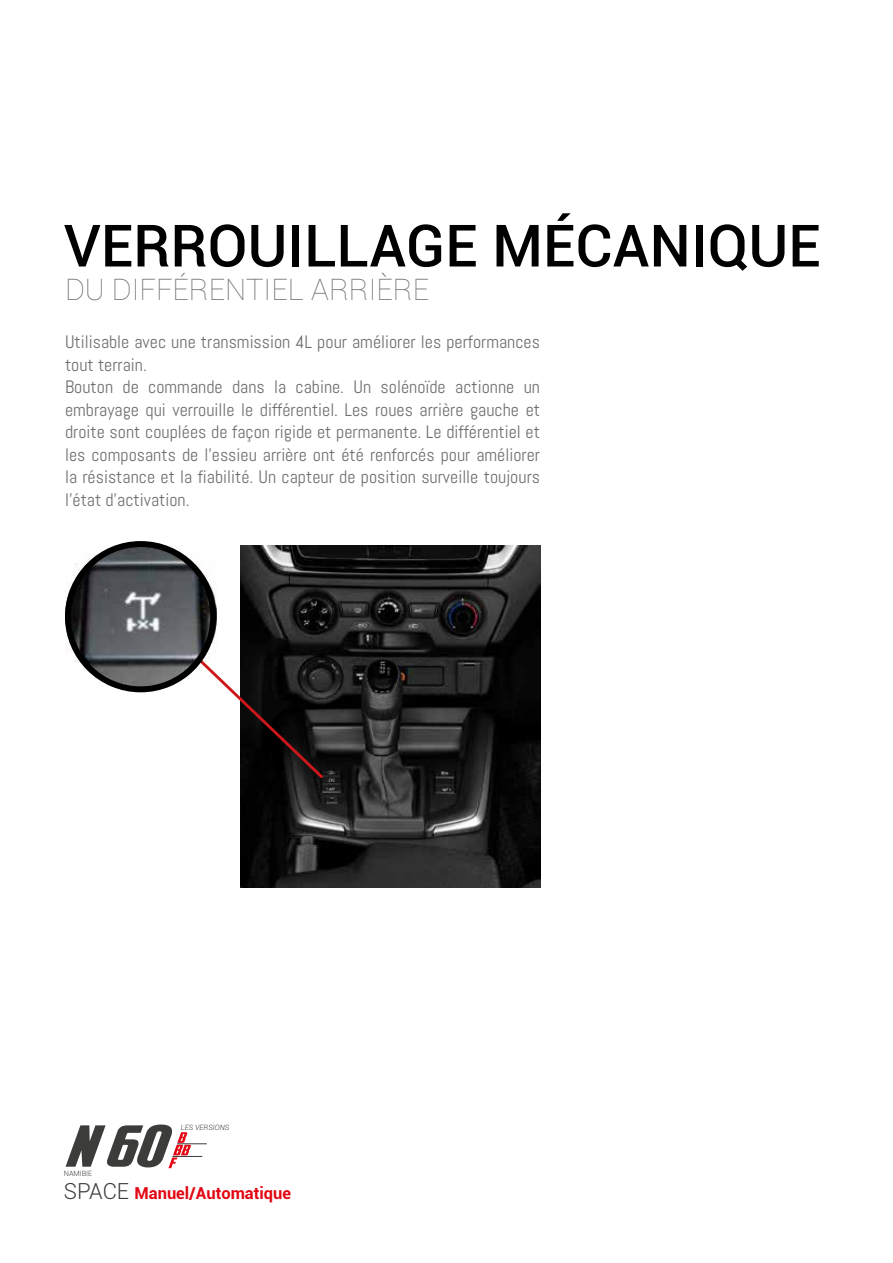
<style>
.page{position:relative;width:893px;height:1263px;background:#fff}
.page>*{position:absolute;margin:0;border:0;box-sizing:border-box;transform-origin:0 0}
.t1{font:500 58.35px "Roboto";color:#000}
.t2{font:100 29.85px "Roboto";color:#706f6f}
.t3{font:18px/22.5px "Abel";color:#706f6f}
.t4{font:700 16.5px "Roboto";color:#e30613}
.t5{font:italic 300 7.35px "Roboto";color:#3c3c3b}
.t6{font:300 7.35px "Roboto";color:#3c3c3b}
.s1{font-weight:300;font-size:22.2px;color:#3c3c3b}
</style>
<div class="page">
<img style="left:65px;top:545px;width:151px;height:142px">
<img style="left:240px;top:545px;width:300px;height:342px">
<svg style="left:196px;top:656px;width:130px;height:125px"></svg>
<div style="left:65px;top:541px;width:151px;height:151px;border:6px solid #000;border-radius:50%"></div>
<svg style="left:66px;top:1124px;width:125px;height:44px"></svg>
<hr style="left:177px;top:1143px;width:30px;height:1px;background:#3c3c3b">
<hr style="left:172px;top:1156px;width:30px;height:1px;background:#3c3c3b">
<h1 class="t1" style="left:64px;top:205px;width:758px">VERROUILLAGE MÉCANIQUE</h1>
<h2 class="t2" style="left:65px;top:269px;width:366px">DU DIFFÉRENTIEL ARRIÈRE</h2>
<p class="t3" style="left:65px;top:331px;width:477px">Utilisable avec une transmission 4L pour améliorer les performances tout terrain.<br>Bouton de commande dans la cabine. Un solénoïde actionne un embrayage qui verrouille le différentiel. Les roues arrière gauche et droite sont couplées de façon rigide et permanente. Le différentiel et les composants de l’essieu arrière ont été renforcés pour améliorer la résistance et la fiabilité. Un capteur de position surveille toujours l’état d’activation.</p>
<p class="t6" style="left:64px;top:1168px;width:30px">NAMIBIE</p>
<p class="t5" style="left:181px;top:1122px;width:50px">LES VERSIONS</p>
<p class="t4" style="left:64px;top:1182px;width:229px"><span class="s1">SPACE</span> Manuel/Automatique</p>
</div>
